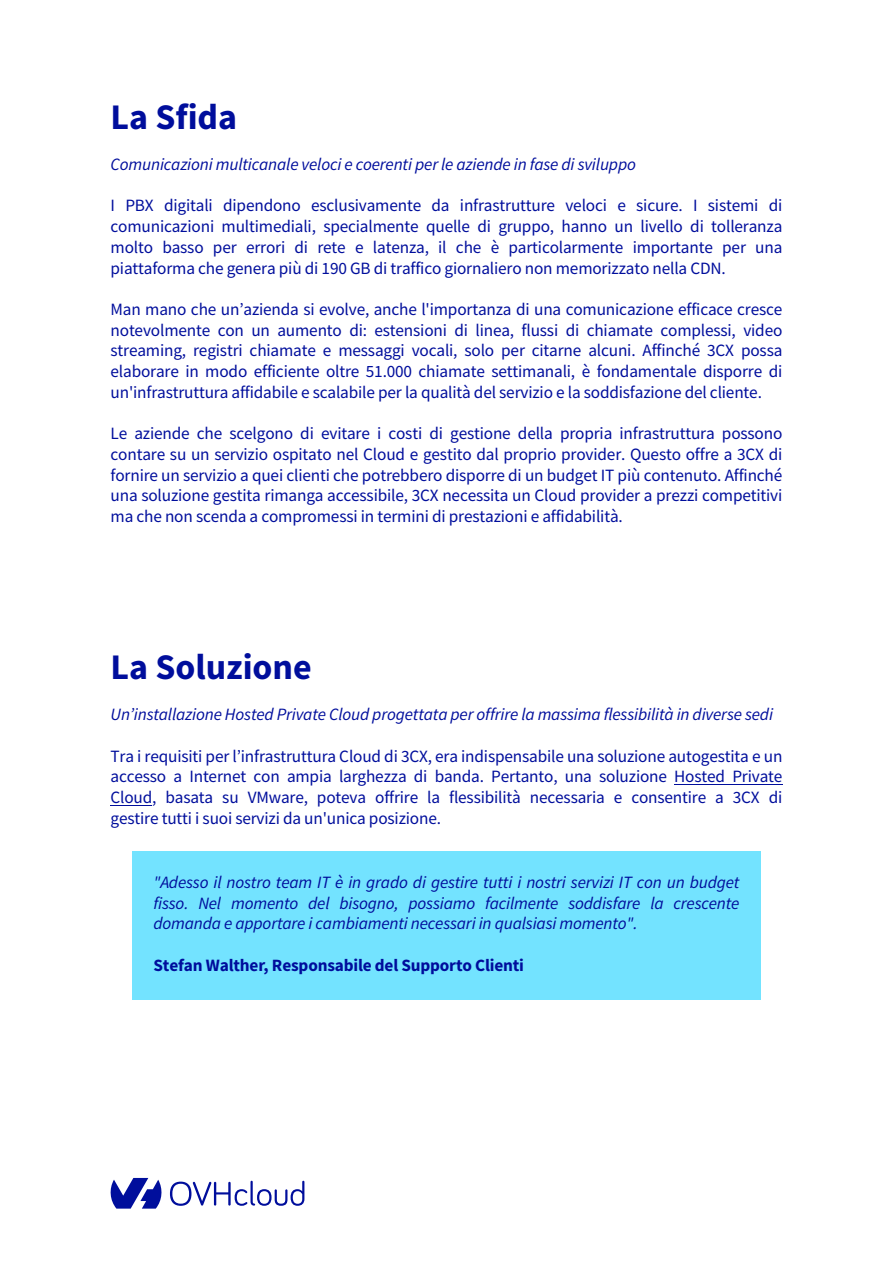
<style>
.page{position:relative;width:893px;height:1263px;background:#fff}
.page>*{position:absolute;margin:0;border:0;box-sizing:border-box;transform-origin:0 0}
.t1{font:700 36px "Source Sans Pro";color:#000e9c}
.t2{font:17.25px/20.7px "Source Sans Pro";letter-spacing:-.01em;color:#000e9c;text-align:justify}
.t3{font:italic 17.25px/20.7px "Source Sans Pro";letter-spacing:-.01em;color:#000d9c;text-align:justify}
.t4{font:italic 17.25px "Source Sans Pro";letter-spacing:-.01em;color:#000e9c}
.t5{font:700 17.25px "Source Sans Pro";letter-spacing:-.01em;color:#000d9c}
</style>
<div class="page">
<svg style="left:110px;top:1178px;width:52px;height:30px"></svg>
<svg style="left:170px;top:1181px;width:134px;height:25px"></svg>
<hr style="left:111px;top:805px;width:41px;height:1px;background:#000e9c">
<hr style="left:674px;top:784px;width:108px;height:1px;background:#000e9c">
<div style="left:132px;top:851px;width:629px;height:149px;background:#73e3ff"></div>
<h1 class="t1" style="left:111px;top:93px;width:128px">La Sfida</h1>
<p class="t4" style="left:111px;top:154px;width:527px">Comunicazioni multicanale veloci e coerenti per le aziende in fase di sviluppo</p>
<p class="t2" style="left:111px;top:195px;width:673px">I PBX digitali dipendono esclusivamente da infrastrutture veloci e sicure. I sistemi di comunicazioni multimediali, specialmente quelle di gruppo, hanno un livello di tolleranza molto basso per errori di rete e latenza, il che è particolarmente importante per una piattaforma che genera più di 190 GB di traffico giornaliero non memorizzato nella CDN.</p>
<p class="t2" style="left:111px;top:299px;width:673px">Man mano che un’azienda si evolve, anche l'importanza di una comunicazione efficace cresce notevolmente con un aumento di: estensioni di linea, flussi di chiamate complessi, video streaming, registri chiamate e messaggi vocali, solo per citarne alcuni. Affinché 3CX possa elaborare in modo efficiente oltre 51.000 chiamate settimanali, è fondamentale disporre di un'infrastruttura affidabile e scalabile per la qualità del servizio e la soddisfazione del cliente.</p>
<p class="t2" style="left:111px;top:423px;width:673px">Le aziende che scelgono di evitare i costi di gestione della propria infrastruttura possono contare su un servizio ospitato nel Cloud e gestito dal proprio provider. Questo offre a 3CX di fornire un servizio a quei clienti che potrebbero disporre di un budget IT più contenuto. Affinché una soluzione gestita rimanga accessibile, 3CX necessita un Cloud provider a prezzi competitivi ma che non scenda a compromessi in termini di prestazioni e affidabilità.</p>
<h1 class="t1" style="left:111px;top:642px;width:203px">La Soluzione</h1>
<p class="t4" style="left:111px;top:703px;width:664px">Un’installazione Hosted Private Cloud progettata per offrire la massima flessibilità in diverse sedi</p>
<p class="t2" style="left:111px;top:745px;width:673px">Tra i requisiti per l’infrastruttura Cloud di 3CX, era indispensabile una soluzione autogestita e un accesso a Internet con ampia larghezza di banda. Pertanto, una soluzione Hosted Private Cloud, basata su VMware, poteva offrire la flessibilità necessaria e consentire a 3CX di gestire tutti i suoi servizi da un'unica posizione.</p>
<p class="t3" style="left:153px;top:872px;width:587px">"Adesso il nostro team IT è in grado di gestire tutti i nostri servizi IT con un budget fisso. Nel momento del bisogno, possiamo facilmente soddisfare la crescente domanda e apportare i cambiamenti necessari in qualsiasi momento".</p>
<p class="t5" style="left:153px;top:953px;width:372px">Stefan Walther, Responsabile del Supporto Clienti</p>
</div>
